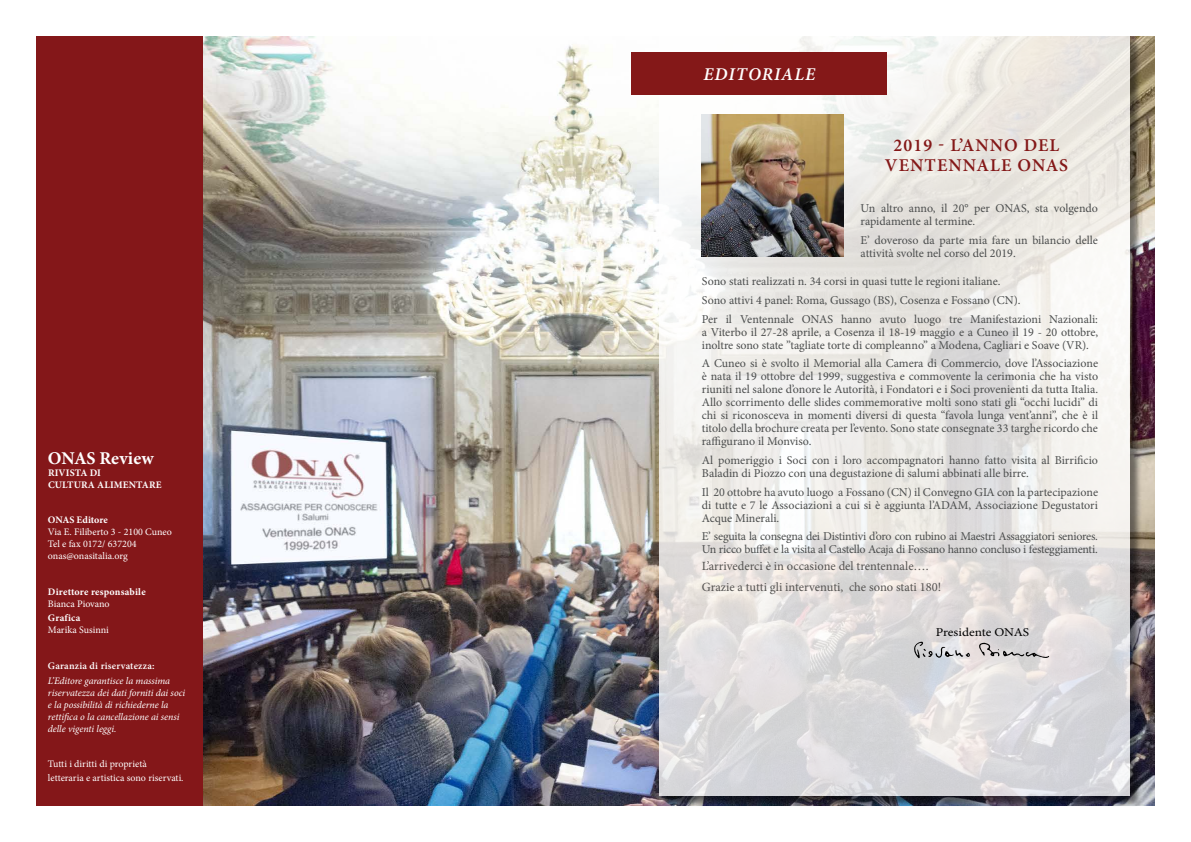
<style>
.page{position:relative;width:1191px;height:842px;background:#fff}
.page>*{position:absolute;margin:0;border:0;box-sizing:border-box;transform-origin:0 0}
.t1{font:600 18px/20px "Minion Pro";letter-spacing:.06em;color:#841818;text-align:center}
.t2{font:700 18px "Minion Pro";color:#fff}
.t3{font:italic 600 18px "Minion Pro";letter-spacing:.06em;color:#fff}
.t4{font:12.5px/21.8px "Minion Pro";color:#545250}
.t5{font:12px/13px "Minion Pro";letter-spacing:-.005em;color:#4b4d4d}
.t6{font:12px "Minion Pro";letter-spacing:-.005em;color:#000;scale:1.11 1}
.t7{font:10px/12px "Minion Pro";color:#fff}
.t8{font:italic 10px/12px "Minion Pro";letter-spacing:-.005em;color:#fff}
.t9{font:700 10px/12px "Minion Pro";letter-spacing:.01em;color:#fff}
.t10{font:600 10px "Minion Pro";letter-spacing:.02em;color:#fff}
.t11{font:700 10px "Minion Pro";letter-spacing:-.01em;color:#fff}
</style>
<div class="page">
<img style="left:202px;top:36px;width:952px;height:770px">
<div style="left:36px;top:36px;width:166px;height:770px;background:#841719"></div>
<div style="left:661px;top:38px;width:480px;height:770px;background:#000;opacity:.61"></div>
<svg style="left:659px;top:36px;width:470px;height:759px"></svg>
<div style="left:631px;top:52px;width:256px;height:43px;background:#841818"></div>
<img style="left:702px;top:115px;width:141px;height:142px">
<div style="left:886px;top:557px;width:207px;height:165px;background:#000;opacity:.75"></div>
<h1 class="t2" style="left:48px;top:445px;width:107px">ONAS Review</h1>
<p class="t9" style="left:48px;top:467px;width:115px">RIVISTA DI<br>CULTURA ALIMENTARE</p>
<p class="t11" style="left:48px;top:513px;width:61px">ONAS Editore</p>
<p class="t7" style="left:48px;top:526px;width:125px">Via E. Filiberto 3 - 2100 Cuneo<br>Tel e fax 0172/ 637204 onas@onasitalia.org</p>
<p class="t9" style="left:48px;top:585px;width:99px">Direttore responsabile</p>
<p class="t7" style="left:48px;top:597px;width:63px">Bianca Piovano</p>
<p class="t9" style="left:48px;top:612px;width:34px">Grafica</p>
<p class="t7" style="left:48px;top:624px;width:63px">Marika Susinni</p>
<p class="t10" style="left:48px;top:659px;width:108px">Garanzia di riservatezza:</p>
<p class="t8" style="left:48px;top:674px;width:139px">L’Editore garantisce la massima riservatezza dei dati forniti dai soci e la possibilità di richiederne la rettifica o la cancellazione ai sensi delle vigenti leggi.</p>
<p class="t7" style="left:48px;top:757px;width:137px;line-height:14px">Tutti i diritti di proprietà letteraria e artistica sono riservati.</p>
<h1 class="t3" style="left:703px;top:62px;width:114px">EDITORIALE</h1>
<h1 class="t1" style="left:885px;top:135px;width:185px">2019 - L’ANNO DEL<br>VENTENNALE ONAS</h1>
<p class="t5" style="left:860px;top:202px;width:239px">Un altro anno, il 20° per ONAS, sta volgendo rapidamente al termine.</p>
<p class="t5" style="left:860px;top:233px;width:239px">E’ doveroso da parte mia fare un bilancio delle attività svolte nel corso del 2019.</p>
<p class="t5" style="left:702px;top:272px;width:398px;line-height:18.7px">Sono stati realizzati n. 34 corsi in quasi tutte le regioni italiane.<br>Sono attivi 4 panel: Roma, Gussago (BS), Cosenza e Fossano (CN).<br>Per il Ventennale ONAS hanno avuto luogo tre Manifestazioni Nazionali:</p>
<p class="t5" style="left:702px;top:325px;width:398px">a Viterbo il 27-28 aprile, a Cosenza il 18-19 maggio e a Cuneo il 19 - 20 ottobre, inoltre sono state ”tagliate torte di compleanno” a Modena, Cagliari e Soave (VR).</p>
<p class="t5" style="left:702px;top:357px;width:398px;text-align:justify">A Cuneo si è svolto il Memorial alla Camera di Commercio, dove l’Associazione è nata il 19 ottobre del 1999, suggestiva e commovente la cerimonia che ha visto riuniti nel salone d’onore le Autorità, i Fondatori e i Soci provenienti da tutta Italia.<br>Allo scorrimento delle slides commemorative molti sono stati gli “occhi lucidi” di chi si riconosceva in momenti diversi di questa “favola lunga vent’anni”, che è il titolo della brochure creata per l’evento. Sono state consegnate 33 targhe ricordo che raffigurano il Monviso.</p>
<p class="t5" style="left:702px;top:454px;width:398px">Al pomeriggio i Soci con i loro accompagnatori hanno fatto visita al Birrificio<br>Baladin di Piozzo con una degustazione di salumi abbinati alle birre.</p>
<p class="t5" style="left:702px;top:485px;width:398px;text-align:justify">Il 20 ottobre ha avuto luogo a Fossano (CN) il Convegno GIA con la partecipazione di tutte e 7 le Associazioni a cui si è aggiunta l’ADAM, Associazione Degustatori Acque Minerali.</p>
<p class="t5" style="left:702px;top:530px;width:398px">E’ seguita la consegna dei Distintivi d’oro con rubino ai Maestri Assaggiatori seniores.<br>Un ricco buffet e la visita al Castello Acaja di Fossano hanno concluso i festeggiamenti.</p>
<p class="t4" style="left:702px;top:555px;width:241px">L’arrivederci è in occasione del trentennale….<br>Grazie a tutti gli intervenuti, che sono stati 180!</p>
<p class="t6" style="left:935px;top:624px;width:86px">Presidente ONAS</p>
</div>
